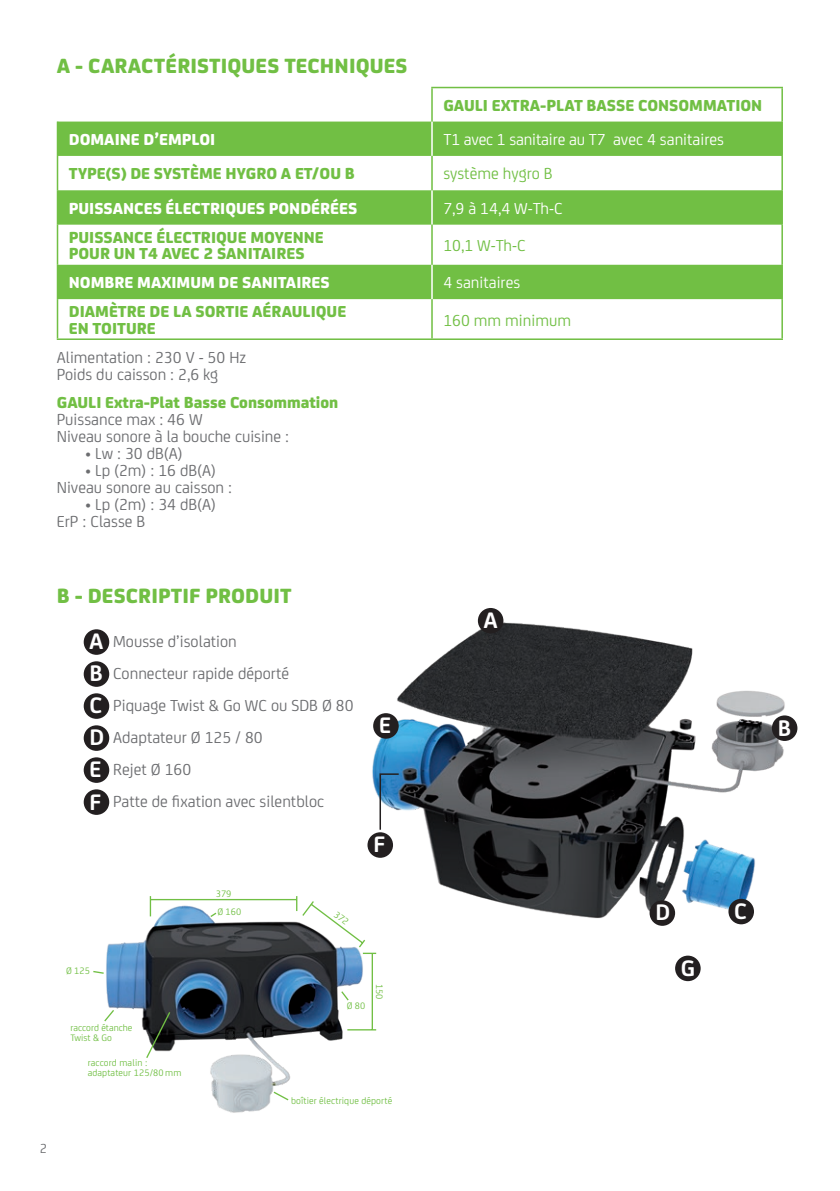
<style>
.page{position:relative;width:840px;height:1191px;background:#fff}
.page>*{position:absolute;margin:0;border:0;box-sizing:border-box;transform-origin:0 0}
.t1{font:700 24px "FS Joey";color:#fff}
.t2{font:800 22px "FS Joey";letter-spacing:.005em;color:#71bf44}
.t3{font:17px/32px "FS Joey";color:#6c6d70}
.t4{font:800 17px/16.2px "FS Joey";color:#71bf44}
.t5{font:800 17px "FS Joey";color:#fff}
.t6{font:17px "FS Joey";color:#fff}
.t7{font:17px "FS Joey";color:#71bf44}
.t8{font:14px "FS Joey";color:#6c6d70}
.t9{font:10px/10px "FS Joey";letter-spacing:.01em;color:#71bf44}
.s1{font-weight:700;font-size:24px;color:#fff}
</style>
<div class="page">
<img style="left:106px;top:902px;width:260px;height:211px">
<svg style="left:57px;top:88px;width:724px;height:34px"></svg>
<svg style="left:58px;top:122px;width:723px;height:177px;fill:#71bf44"></svg>
<hr style="left:431px;top:122px;width:1px;height:34px;background:#fff">
<hr style="left:431px;top:190px;width:1px;height:35px;background:#fff">
<hr style="left:431px;top:265px;width:1px;height:34px;background:#fff">
<hr style="left:57px;top:122px;width:1px;height:34px;background:#71bf44">
<hr style="left:57px;top:156px;width:1px;height:34px;background:#71bf44">
<hr style="left:431px;top:156px;width:1px;height:34px;background:#71bf44">
<hr style="left:57px;top:190px;width:1px;height:35px;background:#71bf44">
<hr style="left:57px;top:225px;width:1px;height:40px;background:#71bf44">
<hr style="left:431px;top:225px;width:1px;height:40px;background:#71bf44">
<hr style="left:57px;top:265px;width:1px;height:34px;background:#71bf44">
<hr style="left:57px;top:299px;width:1px;height:39px;background:#71bf44">
<hr style="left:57px;top:338px;width:375px;height:2px;background:#71bf44">
<hr style="left:431px;top:299px;width:1px;height:39px;background:#71bf44">
<hr style="left:432px;top:338px;width:350px;height:2px;background:#71bf44">
<hr style="left:781px;top:122px;width:1px;height:34px;background:#71bf44">
<hr style="left:781px;top:156px;width:1px;height:34px;background:#71bf44">
<hr style="left:781px;top:190px;width:1px;height:35px;background:#71bf44">
<hr style="left:781px;top:225px;width:1px;height:40px;background:#71bf44">
<hr style="left:781px;top:265px;width:1px;height:34px;background:#71bf44">
<hr style="left:781px;top:299px;width:1px;height:39px;background:#71bf44">
<hr style="left:431px;top:87px;width:351px;height:1px;background:#71bf44">
<hr style="left:431px;top:88px;width:1px;height:34px;background:#71bf44">
<hr style="left:781px;top:88px;width:1px;height:34px;background:#71bf44">
<div style="left:84px;top:629px;width:25px;height:26px;background:#231f20;border-radius:50%"></div>
<div style="left:84px;top:661px;width:25px;height:26px;background:#231f20;border-radius:50%"></div>
<div style="left:84px;top:693px;width:25px;height:26px;background:#231f20;border-radius:50%"></div>
<div style="left:84px;top:725px;width:25px;height:26px;background:#231f20;border-radius:50%"></div>
<div style="left:84px;top:757px;width:25px;height:26px;background:#231f20;border-radius:50%"></div>
<div style="left:84px;top:789px;width:25px;height:26px;background:#231f20;border-radius:50%"></div>
<img style="left:368px;top:615px;width:421px;height:309px">
<div style="left:477px;top:608px;width:26px;height:25px;background:#231f20;border-radius:50%"></div>
<div style="left:771px;top:715px;width:26px;height:26px;background:#231f20;border-radius:50%"></div>
<div style="left:728px;top:898px;width:25px;height:26px;background:#231f20;border-radius:50%"></div>
<div style="left:373px;top:713px;width:25px;height:25px;background:#231f20;border-radius:50%"></div>
<div style="left:367px;top:832px;width:26px;height:25px;background:#231f20;border-radius:50%"></div>
<div style="left:674px;top:955px;width:26px;height:26px;background:#231f20;border-radius:50%"></div>
<div style="left:649px;top:900px;width:25px;height:25px;background:#231f20;border-radius:50%"></div>
<svg style="left:378px;top:772px;width:22px;height:59px"></svg>
<svg style="left:209px;top:911px;width:9px;height:7px"></svg>
<svg style="left:340px;top:989px;width:10px;height:13px"></svg>
<svg style="left:104px;top:1008px;width:11px;height:15px"></svg>
<hr style="left:371px;top:953px;width:2px;height:76px;background:#71bf44">
<svg style="left:347px;top:1029px;width:29px;height:1px"></svg>
<hr style="left:150px;top:899px;width:146px;height:1px;background:#71bf44">
<svg style="left:150px;top:896px;width:1px;height:20px"></svg>
<svg style="left:145px;top:1010px;width:26px;height:49px"></svg>
<svg style="left:272px;top:1090px;width:18px;height:11px"></svg>
<svg style="left:93px;top:971px;width:11px;height:3px"></svg>
<svg style="left:296px;top:896px;width:80px;height:58px"></svg>
<p class="t2" style="left:57px;top:49px;width:352px">A - CARACTÉRISTIQUES TECHNIQUES</p>
<p class="t4" style="left:443px;top:96px;width:320px">GAULI EXTRA-PLAT BASSE CONSOMMATION</p>
<p class="t5" style="left:69px;top:126px;width:148px">DOMAINE D’EMPLOI</p>
<p class="t6" style="left:443px;top:127px;width:282px">T1 avec 1 sanitaire au T7 avec 4 sanitaires</p>
<p class="t4" style="left:69px;top:164px;width:287px">TYPE(S) DE SYSTÈME HYGRO A ET/OU B</p>
<p class="t7" style="left:443px;top:162px;width:111px">système hygro B</p>
<p class="t5" style="left:69px;top:195px;width:290px">PUISSANCES ÉLECTRIQUES PONDÉRÉES</p>
<p class="t6" style="left:443px;top:196px;width:121px">7,9 à 14,4 W-Th-C</p>
<p class="t4" style="left:69px;top:228px;width:256px">PUISSANCE ÉLECTRIQUE MOYENNE<br>POUR UN T4 AVEC 2 SANITAIRES</p>
<p class="t7" style="left:443px;top:233px;width:84px">10,1 W-Th-C</p>
<p class="t5" style="left:69px;top:269px;width:262px">NOMBRE MAXIMUM DE SANITAIRES</p>
<p class="t6" style="left:443px;top:271px;width:78px">4 sanitaires</p>
<p class="t4" style="left:69px;top:302px;width:279px">DIAMÈTRE DE LA SORTIE AÉRAULIQUE<br>EN TOITURE</p>
<p class="t7" style="left:443px;top:308px;width:129px">160 mm minimum</p>
<p class="t3" style="left:57px;top:348px;width:191px;line-height:17px">Alimentation : 230 V - 50 Hz<br>Poids du caisson : 2,6 kg</p>
<p class="t4" style="left:57px;top:393px;width:283px">GAULI Extra-Plat Basse Consommation</p>
<p class="t3" style="left:57px;top:410px;width:234px;line-height:17px">Puissance max : 46 W<br>Niveau sonore à la bouche cuisine :</p>
<p class="t3" style="left:85px;top:437px;width:99px">• Lw : 30 dB(A)</p>
<p class="t3" style="left:57px;top:461px;width:177px;line-height:17px;text-indent:28px">• Lp (2m) : 16 dB(A)<br>Niveau sonore au caisson :</p>
<p class="t3" style="left:57px;top:495px;width:161px;line-height:17px;text-indent:28px">• Lp (2m) : 34 dB(A)<br>ErP : Classe B</p>
<p class="t2" style="left:57px;top:579px;width:236px">B - DESCRIPTIF PRODUIT</p>
<p class="t3" style="left:89px;top:624px;width:265px"><span class="s1">A</span> Mousse d’isolation<br><span class="s1">B</span> Connecteur rapide déporté<br><span class="s1">C</span> Piquage Twist &amp; Go WC ou SDB Ø 80<br><span class="s1">D</span> Adaptateur Ø 125 / 80<br><span class="s1">E</span> Rejet Ø 160<br><span class="s1">F</span> Patte de fixation avec silentbloc</p>
<p class="t9" style="left:216px;top:887px;width:17px">379</p>
<h1 class="t1" style="left:379px;top:707px;width:13px">E</h1>
<h1 class="t1" style="left:373px;top:826px;width:13px">F</h1>
<h1 class="t1" style="left:483px;top:602px;width:15px">A</h1>
<p class="t9" style="left:217px;top:906px;width:25px">Ø 160</p>
<h1 class="t1" style="left:655px;top:894px;width:16px">D</h1>
<p class="t9" style="left:66px;top:965px;width:25px">Ø 125</p>
<p class="t9" style="left:70px;top:1022px;width:64px">raccord étanche<br>Twist &amp; Go</p>
<p class="t9" style="left:88px;top:1057px;width:95px">raccord malin : adaptateur 125/80 mm</p>
<p class="t8" style="left:40px;top:1138px;width:9px">2</p>
<p class="t9" style="left:346px;top:1000px;width:20px">Ø 80</p>
<p class="t9" style="left:385px;top:983px;width:17px;rotate:90deg">150</p>
<p class="t9" style="left:291px;top:1095px;width:103px">boîtier électrique déporté</p>
<h1 class="t1" style="left:680px;top:949px;width:16px">G</h1>
<h1 class="t1" style="left:777px;top:709px;width:15px">B</h1>
<h1 class="t1" style="left:733px;top:893px;width:14px">C</h1>
</div>
